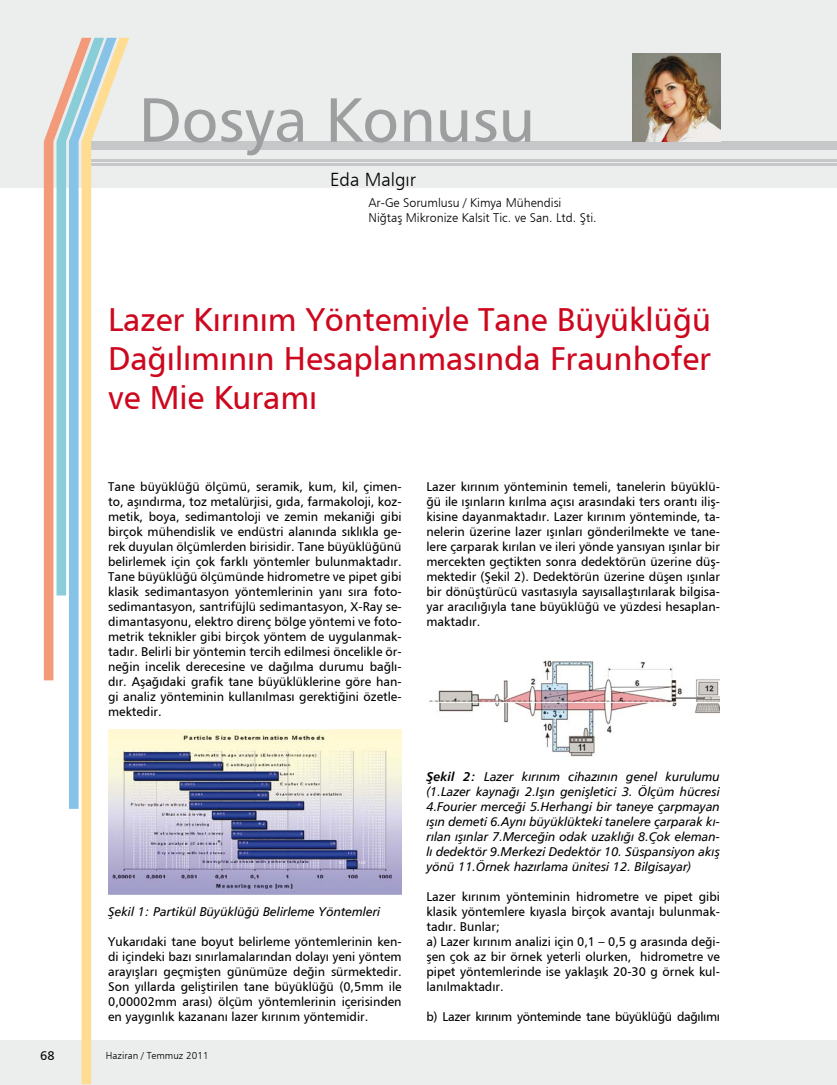
<style>
.page{position:relative;width:837px;height:1085px;background:#fff}
.page>*{position:absolute;margin:0;border:0;box-sizing:border-box;transform-origin:0 0}
.t1{font:62.5px "Humanist 777 BT Roman B";color:#9c9e9f}
.t2{font:32.5px/39px "Humanist 777 BT Roman B";color:#cd071e;text-align:justify}
.t3{font:18.75px "Humanist 777 BT Light B";color:#000}
.t4{font:12.5px/15px "Humanist 777 BT Roman B";color:#000;text-align:justify}
.t5{font:12.5px/15px "Humanist 777 BT Italic B";color:#000;text-align:justify}
.t6{font:12.5px/15px "Humanist 777 BT Light B";color:#000}
.t7{font:12.5px "Humanist 777 BT Roman B";letter-spacing:-.025em;color:#000}
.t8{font:10px "Humanist 777 BT Light B";color:#000}
.s1{font-family:"Humanist 777 BT Bold Italic B"}
</style>
<div class="page">
<div style="left:0;top:1040px;width:836px;height:44px;background:#eceded"></div>
<div style="left:0;top:0;width:836px;height:188px;background:#eceded"></div>
<div style="left:90px;top:142px;width:746px;height:8px;background:#c6c7c8"></div>
<hr style="left:90px;top:159px;width:746px;height:3px;background:#c6c7c8">
<hr style="left:90px;top:163px;width:746px;height:3px;background:#c6c7c8">
<img style="left:632px;top:53px;width:88px;height:89px">
<svg style="left:81px;top:38px;width:48px;height:1046px"></svg>
<svg style="left:44px;top:38px;width:72px;height:770px"></svg>
<img style="left:108px;top:729px;width:293px;height:165px">
<img style="left:429px;top:660px;width:290px;height:97px">
<p class="t4" style="left:40px;top:1047px;width:16px">68</p>
<h1 class="t1" style="left:139px;top:81px;width:398px">Dosya Konusu</h1>
<h3 class="t3" style="left:330px;top:168px;width:87px">Eda Malgır</h3>
<p class="t6" style="left:368px;top:195px;width:229px">Ar-Ge Sorumlusu / Kimya Mühendisi<br>Niğtaş Mikronize Kalsit Tic. ve San. Ltd. Şti.</p>
<h2 class="t2" style="left:108px;top:299px;width:604px">Lazer Kırınım Yöntemiyle Tane Büyüklüğü Dağılımının Hesaplanmasında Fraunhofer ve Mie Kuramı</h2>
<p class="t4" style="left:108px;top:478px;width:295px">Tane büyüklüğü ölçümü, seramik, kum, kil, çimen&shy;to, aşındırma, toz metalürjisi, gıda, farmakoloji, koz&shy;metik, boya, sedimantoloji ve zemin mekaniği gibi birçok mühendislik ve endüstri alanında sıklıkla ge&shy;rek duyulan ölçümlerden birisidir. Tane büyüklüğünü belirlemek için çok farklı yöntemler bulunmaktadır.<br>Tane büyüklüğü ölçümünde hidrometre ve pipet gibi klasik sedimantasyon yöntemlerinin yanı sıra foto&shy;sedimantasyon, santrifüjlü sedimantasyon, X-Ray se&shy;dimantasyonu, elektro direnç bölge yöntemi ve foto&shy;metrik teknikler gibi birçok yöntem de uygulanmak&shy;tadır. Belirli bir yöntemin tercih edilmesi öncelikle ör&shy;neğin incelik derecesine ve dağılma durumu bağlı&shy;dır. Aşağıdaki grafik tane büyüklüklerine göre han&shy;gi analiz yönteminin kullanılması gerektiğini özetle&shy;mektedir.</p>
<p class="t5" style="left:108px;top:903px;width:273px">Şekil 1: Partikül Büyüklüğü Belirleme Yöntemleri</p>
<p class="t4" style="left:108px;top:933px;width:295px">Yukarıdaki tane boyut belirleme yöntemlerinin ken&shy;di içindeki bazı sınırlamalarından dolayı yeni yöntem arayışları geçmişten günümüze değin sürmektedir.<br>Son yıllarda geliştirilen tane büyüklüğü (0,5mm ile 0,00002mm arası) ölçüm yöntemlerinin içerisinden en yaygınlık kazananı lazer kırınım yöntemidir.</p>
<p class="t8" style="left:106px;top:1049px;width:104px">Haziran / Temmuz 2011</p>
<p class="t4" style="left:426px;top:478px;width:295px">Lazer kırınım yönteminin temeli, tanelerin büyüklü&shy;ğü ile ışınların kırılma açısı arasındaki ters orantı iliş&shy;kisine dayanmaktadır. Lazer kırınım yönteminde, ta&shy;nelerin üzerine lazer ışınları gönderilmekte ve tane&shy;lere çarparak kırılan ve ileri yönde yansıyan ışınlar bir mercekten geçtikten sonra dedektörün üzerine düş&shy;mektedir (Şekil 2). Dedektörün üzerine düşen ışınlar bir dönüştürücü vasıtasıyla sayısallaştırılarak bilgisa&shy;yar aracılığıyla tane büyüklüğü ve yüzdesi hesaplan&shy;maktadır.</p>
<p class="t5" style="left:426px;top:769px;width:295px"><span class="s1">Şekil 2:</span> Lazer kırınım cihazının genel kurulumu (1.Lazer kaynağı 2.Işın genişletici 3. Ölçüm hücresi 4.Fourier merceği 5.Herhangi bir taneye çarpmayan ışın demeti 6.Aynı büyüklükteki tanelere çarparak kı&shy;rılan ışınlar 7.Merceğin odak uzaklığı 8.Çok eleman&shy;lı dedektör 9.Merkezi Dedektör 10. Süspansiyon akış yönü 11.Örnek hazırlama ünitesi 12. Bilgisayar)</p>
<p class="t4" style="left:426px;top:889px;width:295px;text-align:left">Lazer kırınım yönteminin hidrometre ve pipet gibi klasik yöntemlere kıyasla birçok avantajı bulunmak&shy;tadır. Bunlar;<br>a) Lazer kırınım analizi için 0,1 – 0,5 g arasında deği&shy;şen çok az bir örnek yeterli olurken, hidrometre ve pipet yöntemlerinde ise yaklaşık 20-30 g örnek kul&shy;lanılmaktadır.</p>
<p class="t7" style="left:426px;top:1009px;width:295px">b) Lazer kırınım yönteminde tane büyüklüğü dağılımı</p>
</div>
